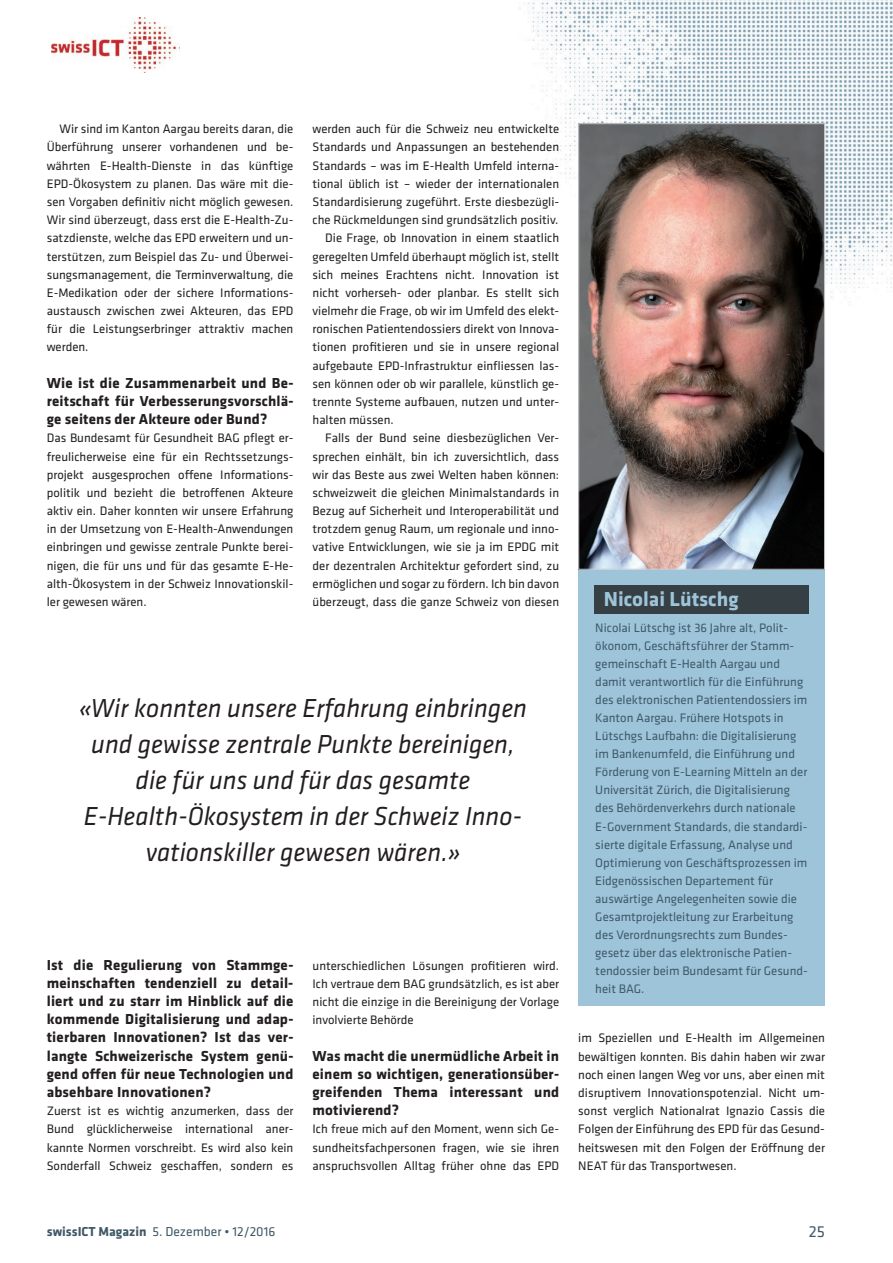
<style>
.page{position:relative;width:893px;height:1263px;background:#fff}
.page>*{position:absolute;margin:0;border:0;box-sizing:border-box;transform-origin:0 0}
.t1{font:italic 27px/36px "Klavika Basic";color:#231f20;text-align:center;scale:.96 1}
.t2{font:700 21px "Klavika Basic";color:#9ec4da}
.t3{font:16.5px "Klavika Basic";color:#405968}
.t4{font:700 15px/18.1px "Klavika Basic";letter-spacing:.01em;color:#231f20;text-align:justify}
.t5{font:13.5px "Klavika Basic";color:#405968}
.t6{font:12.75px/18.1px "Klavika Basic";color:#231f20;text-align:justify}
.t7{font:12.75px/18px "Klavika Basic";color:#405968}
.s1{font-weight:700}
</style>
<div class="page">
<img style="left:52px;top:17px;width:128px;height:56px">
<img style="left:519px;top:0;width:374px;height:302px">
<div style="left:578px;top:569px;width:247px;height:437px;background:#9ec4da"></div>
<div style="left:594px;top:585px;width:214px;height:29px;background:#363f44"></div>
<img style="left:580px;top:125px;width:243px;height:443px">
<div style="left:578px;top:123px;width:247px;height:447px;border:1px solid #cacbcc"></div>
<p class="t6" style="left:47px;top:120px;width:248px;text-indent:13px">Wir sind im Kanton Aargau bereits daran, die Überführung unserer vorhandenen und be&shy;währten E-Health-Dienste in das künftige EPD-Ökosystem zu planen. Das wäre mit die&shy;sen Vorgaben definitiv nicht möglich gewesen.<br>Wir sind überzeugt, dass erst die E-Health-Zu&shy;satzdienste, welche das EPD erweitern und un&shy;terstützen, zum Beispiel das Zu- und Überwei&shy;sungsmanagement, die Terminverwaltung, die E-Medikation oder der sichere Informations&shy;austausch zwischen zwei Akteuren, das EPD für die Leistungserbringer attraktiv machen werden.</p>
<p class="t4" style="left:47px;top:373px;width:248px">Wie ist die Zusammenarbeit und Be&shy;reitschaft für Verbesserungsvorschlä&shy;ge seitens der Akteure oder Bund?</p>
<p class="t6" style="left:47px;top:429px;width:248px">Das Bundesamt für Gesundheit BAG pflegt er&shy;freulicherweise eine für ein Rechtssetzungs&shy;projekt ausgesprochen offene Informations&shy;politik und bezieht die betroffenen Akteure aktiv ein. Daher konnten wir unsere Erfahrung in der Umsetzung von E-Health-Anwendungen einbringen und gewisse zentrale Punkte berei&shy;nigen, die für uns und für das gesamte E-He&shy;alth-Ökosystem in der Schweiz Innovationskil&shy;ler gewesen wären.</p>
<p class="t6" style="left:313px;top:119px;width:248px">werden auch für die Schweiz neu entwickelte</p>
<p class="t6" style="left:313px;top:138px;width:248px">Standards und Anpassungen an bestehenden</p>
<p class="t6" style="left:313px;top:156px;width:248px">Standards – was im E-Health Umfeld interna-</p>
<p class="t6" style="left:313px;top:174px;width:248px">tional üblich ist – wieder der internationalen</p>
<p class="t6" style="left:313px;top:192px;width:248px">Standardisierung zugeführt. Erste diesbezügli-</p>
<p class="t6" style="left:313px;top:210px;width:247px">che Rückmeldungen sind grundsätzlich positiv.</p>
<p class="t6" style="left:325px;top:229px;width:235px">Die Frage, ob Innovation in einem staatlich</p>
<p class="t6" style="left:313px;top:247px;width:248px">geregelten Umfeld überhaupt möglich ist, stellt</p>
<p class="t6" style="left:313px;top:265px;width:248px">sich meines Erachtens nicht. Innovation ist</p>
<p class="t6" style="left:313px;top:283px;width:248px">nicht vorherseh- oder planbar. Es stellt sich</p>
<p class="t6" style="left:313px;top:301px;width:248px">vielmehr die Frage, ob wir im Umfeld des elekt-</p>
<p class="t6" style="left:313px;top:319px;width:248px">ronischen Patientendossiers direkt von Innova-</p>
<p class="t6" style="left:313px;top:338px;width:248px">tionen profitieren und sie in unsere regional</p>
<p class="t6" style="left:313px;top:356px;width:248px">aufgebaute EPD-Infrastruktur einfliessen las-</p>
<p class="t6" style="left:313px;top:374px;width:248px">sen können oder ob wir parallele, künstlich ge-</p>
<p class="t6" style="left:313px;top:392px;width:248px">trennte Systeme aufbauen, nutzen und unter-</p>
<p class="t6" style="left:313px;top:410px;width:83px">halten müssen.</p>
<p class="t6" style="left:325px;top:429px;width:235px">Falls der Bund seine diesbezüglichen Ver-</p>
<p class="t6" style="left:313px;top:447px;width:248px">sprechen einhält, bin ich zuversichtlich, dass</p>
<p class="t6" style="left:313px;top:465px;width:248px">wir das Beste aus zwei Welten haben können:</p>
<p class="t6" style="left:313px;top:483px;width:248px">schweizweit die gleichen Minimalstandards in</p>
<p class="t6" style="left:313px;top:501px;width:248px">Bezug auf Sicherheit und Interoperabilität und</p>
<p class="t6" style="left:313px;top:519px;width:248px">trotzdem genug Raum, um regionale und inno-</p>
<p class="t6" style="left:313px;top:538px;width:248px">vative Entwicklungen, wie sie ja im EPDG mit</p>
<p class="t6" style="left:313px;top:556px;width:248px">der dezentralen Architektur gefordert sind, zu</p>
<p class="t6" style="left:313px;top:574px;width:248px">ermöglichen und sogar zu fördern. Ich bin davon</p>
<p class="t6" style="left:313px;top:592px;width:248px">überzeugt, dass die ganze Schweiz von diesen</p>
<h1 class="t1" style="left:79px;top:689px;width:468px">«Wir konnten unsere Erfahrung einbringen und gewisse zentrale Punkte bereinigen, die für uns und für das gesamte E-Health-Ökosystem in der Schweiz Inno&shy;vationskiller gewesen wären.»</h1>
<p class="t4" style="left:47px;top:955px;width:248px">Ist die Regulierung von Stammge&shy;meinschaften tendenziell zu detail&shy;liert und zu starr im Hinblick auf die kommende Digitalisierung und adap&shy;tierbaren Innovationen? Ist das ver&shy;langte Schweizerische System genü&shy;gend offen für neue Technologien und absehbare Innovationen?</p>
<p class="t6" style="left:47px;top:1101px;width:248px">Zuerst ist es wichtig anzumerken, dass der Bund glücklicherweise international aner&shy;kannte Normen vorschreibt. Es wird also kein Sonderfall Schweiz geschaffen, sondern es</p>
<p class="t6" style="left:313px;top:956px;width:248px">unterschiedlichen Lösungen profitieren wird.<br>Ich vertraue dem BAG grundsätzlich, es ist aber nicht die einzige in die Bereinigung der Vorlage involvierte Behörde</p>
<p class="t4" style="left:313px;top:1046px;width:248px">Was macht die unermüdliche Arbeit in einem so wichtigen, generationsüber&shy;greifenden Thema interessant und motivierend?</p>
<p class="t6" style="left:313px;top:1119px;width:248px">Ich freue mich auf den Moment, wenn sich Ge&shy;sundheitsfachpersonen fragen, wie sie ihren anspruchsvollen Alltag früher ohne das EPD</p>
<h2 class="t2" style="left:604px;top:584px;width:136px">Nicolai Lütschg</h2>
<p class="t7" style="left:595px;top:619px;width:214px">Nicolai Lütschg ist 36 Jahre alt, Polit&shy;ökonom, Geschäftsführer der Stamm&shy;gemeinschaft E-Health Aargau und damit verantwortlich für die Einführung des elektronischen Patientendossiers im Kanton Aargau. Frühere Hotspots in Lütschgs Laufbahn: die Digitalisierung im Bankenumfeld, die Einführung und Förderung von E-Learning Mitteln an der Universität Zürich, die Digitalisierung des Behördenverkehrs durch nationale E-Government Standards, die standardi&shy;sierte digitale Erfassung, Analyse und Optimierung von Geschäftsprozessen im Eidgenössischen Departement für auswärtige Angelegenheiten sowie die Gesamtprojektleitung zur Erarbeitung des Verordnungsrechts zum Bundes&shy;gesetz über das elektronische Patien&shy;tendossier beim Bundesamt für Gesund&shy;heit BAG.</p>
<p class="t6" style="left:578px;top:1029px;width:248px">im Speziellen und E-Health im Allgemeinen bewältigen konnten. Bis dahin haben wir zwar noch einen langen Weg vor uns, aber einen mit disruptivem Innovationspotenzial. Nicht um&shy;sonst verglich Nationalrat Ignazio Cassis die Folgen der Einführung des EPD für das Gesund&shy;heitswesen mit den Folgen der Eröffnung der NEAT für das Transportwesen.</p>
<p class="t5" style="left:47px;top:1223px;width:230px"><span class="s1">swissICT Magazin</span> 5. Dezember • 12/2016</p>
<p class="t3" style="left:809px;top:1220px;width:18px">25</p>
</div>
